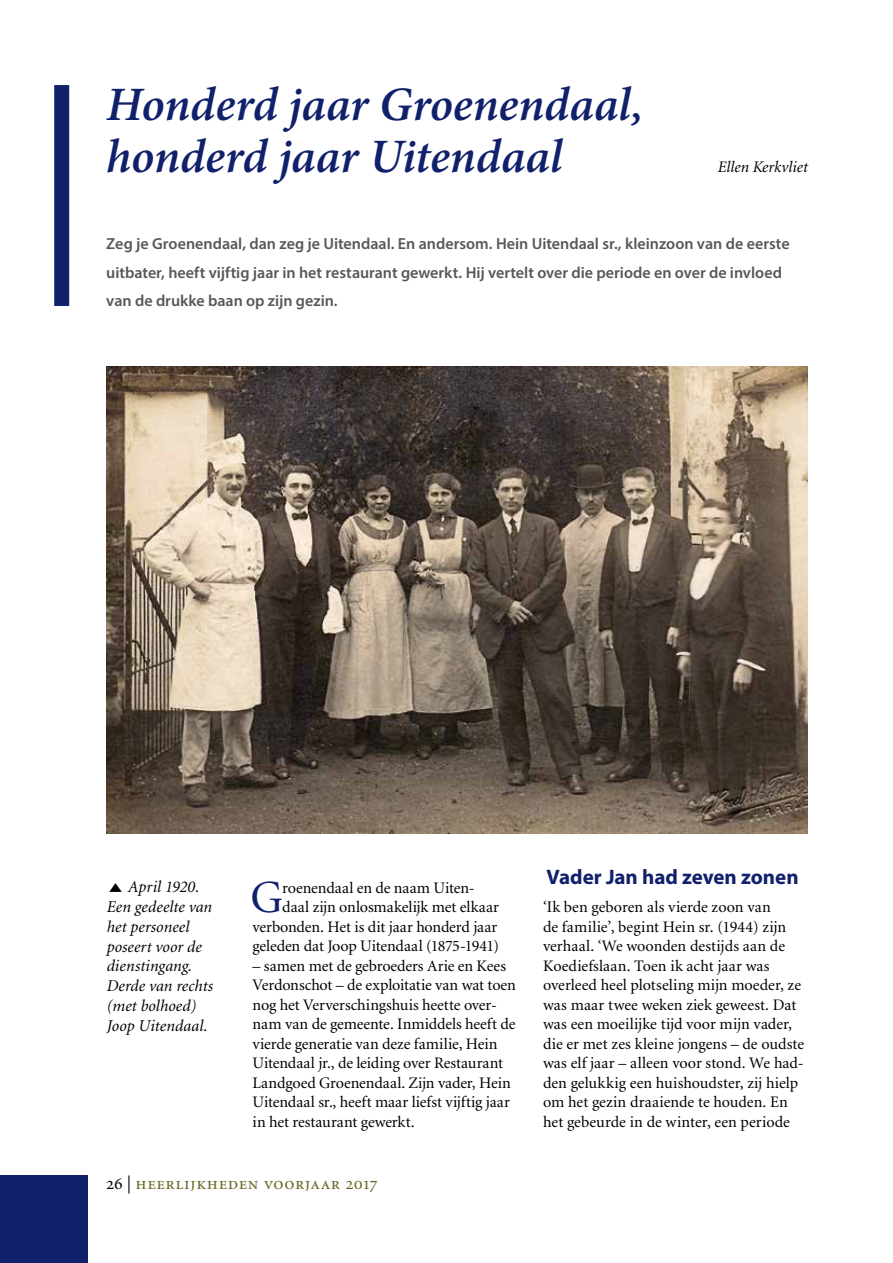
<style>
.page{position:relative;width:893px;height:1263px;background:#fff}
.page>*{position:absolute;margin:0;border:0;box-sizing:border-box;transform-origin:0 0}
.t1{font:italic 600 48px/52.5px "Minion Pro";letter-spacing:-.005em;color:#10206b}
.t2{font:46.05px "Minion";color:#10206b}
.t3{font:700 21px "Myriad Pro";letter-spacing:-.005em;color:#10206b}
.t4{font:18px "Minion Exp";letter-spacing:.03em;color:#6a6421}
.t5{font:italic 16.5px/19.8px "Minion";letter-spacing:.005em;color:#000}
.t6{font:16.05px/19.5px "Minion";letter-spacing:-.005em;color:#000}
.t7{font:600 16.05px/28.5px "Myriad Pro";color:#58585a}
.t8{font:italic 16.05px "Minion";color:#000}
.s1{font-family:"Minion";color:#000}
</style>
<div class="page">
<div style="left:0;top:1175px;width:88px;height:88px;background:#10206b"></div>
<div style="left:54px;top:85px;width:15px;height:221px;background:#10206b"></div>
<img style="left:107px;top:366px;width:701px;height:468px">
<h1 class="t1" style="left:106px;top:78px;width:539px">Honderd jaar Groenendaal, honderd jaar Uitendaal</h1>
<p class="t8" style="left:718px;top:159px;width:92px">Ellen Kerkvliet</p>
<p class="t7" style="left:106px;top:229px;width:685px">Zeg je Groenendaal, dan zeg je Uitendaal. En andersom. Hein Uitendaal sr., kleinzoon van de eerste uitbater, heeft vijftig jaar in het restaurant gewerkt. Hij vertelt over die periode en over de invloed van de drukke baan op zijn gezin.</p>
<p class="t5" style="left:107px;top:878px;width:108px;text-indent:21px">April 1920.<br>Een gedeelte van het personeel poseert voor de dienstingang.<br>Derde van rechts (met bolhoed)<br>Joop Uitendaal.</p>
<h2 class="t2" style="left:251px;top:875px;width:34px">G</h2>
<p class="t6" style="left:282px;top:878px;width:194px">roenendaal en de naam Uiten-</p>
<p class="t6" style="left:282px;top:898px;width:218px">daal zijn onlosmakelijk met elkaar</p>
<p class="t6" style="left:253px;top:917px;width:246px">verbonden. Het is dit jaar honderd jaar</p>
<p class="t6" style="left:253px;top:937px;width:248px">geleden dat Joop Uitendaal (1875-1941)</p>
<p class="t6" style="left:253px;top:956px;width:265px">– samen met de gebroeders Arie en Kees Verdonschot – de exploitatie van wat toen nog het Ververschingshuis heette over&shy;nam van de gemeente. Inmiddels heeft de vierde generatie van deze familie, Hein Uitendaal jr., de leiding over Restaurant Landgoed Groenendaal. Zijn vader, Hein Uitendaal sr., heeft maar liefst vijftig jaar in het restaurant gewerkt.</p>
<p class="t4" style="left:127px;top:1176px;width:252px"><span class="s1">|</span> heerlijkheden voorjaar 2017</p>
<h3 class="t3" style="left:547px;top:863px;width:254px">Vader Jan had zeven zonen</h3>
<p class="t6" style="left:543px;top:898px;width:263px">‘Ik ben geboren als vierde zoon van<br>de familie’, begint Hein sr. (1944) zijn verhaal. ‘We woonden destijds aan de Koediefslaan. Toen ik acht jaar was overleed heel plotseling mijn moeder, ze was maar twee weken ziek geweest. Dat was een moeilijke tijd voor mijn vader, die er met zes kleine jongens – de oudste was elf jaar – alleen voor stond. We had&shy;den gelukkig een huishoudster, zij hielp om het gezin draaiende te houden. En het gebeurde in de winter, een periode</p>
</div>
